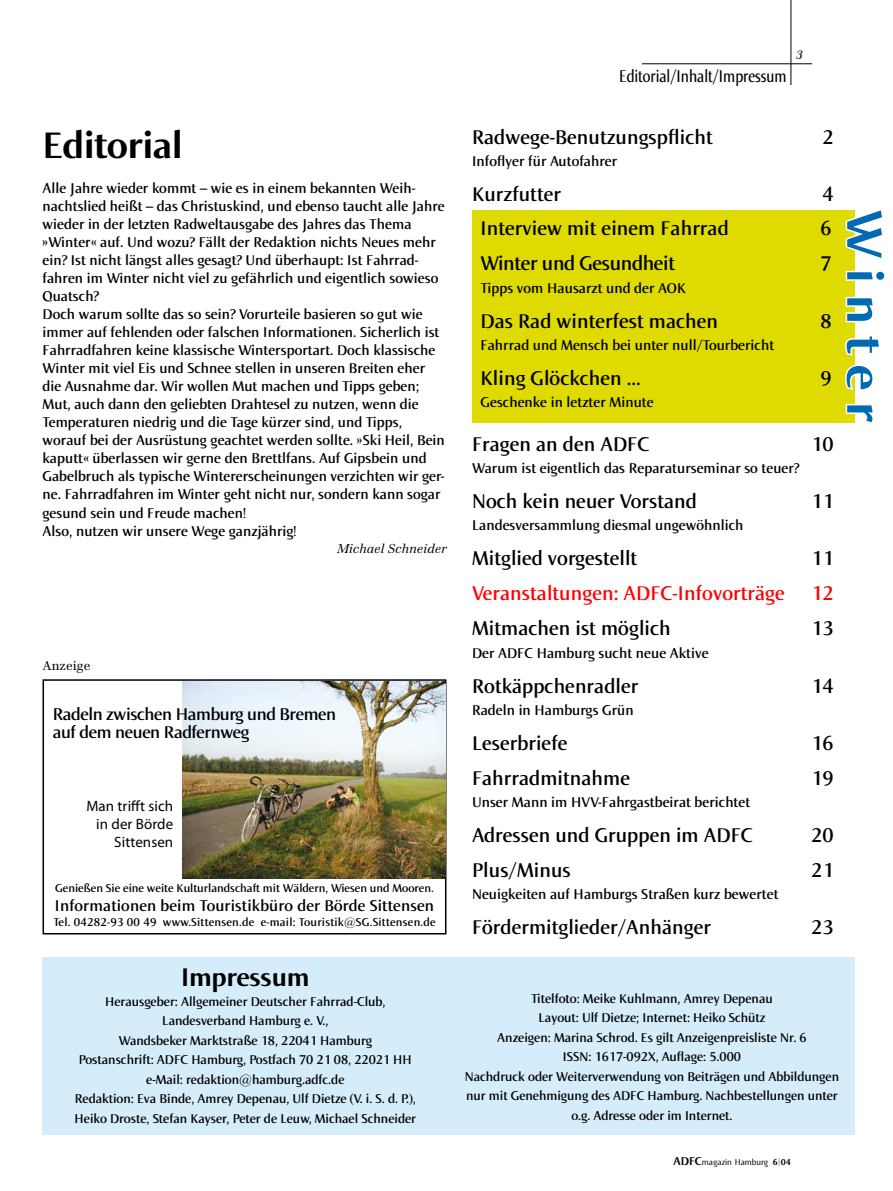
<style>
.page{position:relative;width:893px;height:1191px;background:#fff}
.page>*{position:absolute;margin:0;border:0;box-sizing:border-box;transform-origin:0 0}
.t1{font:700 52.5px "Norma";letter-spacing:.22em;color:#006ab3}
.t2{font:700 39px "Norma";letter-spacing:-.005em;color:#000}
.t3{font:700 27px "Norma";letter-spacing:-.005em;color:#000}
.t4{font:600 21px "Norma";letter-spacing:.005em;color:#000}
.t5{font:600 21px "Norma";letter-spacing:.005em;color:#f00}
.t6{font:600 21px "Norma";letter-spacing:-.015em;color:#000}
.t7{font:600 18px/18px "Norma";letter-spacing:-.02em;color:#000}
.t8{font:condensed 18px "Norma";color:#000}
.t9{font:600 16.5px "Norma";letter-spacing:.01em;color:#000}
.t10{font:600 15px/18px "Norma";letter-spacing:.005em;color:#000}
.t11{font:15px/18px "Myriad Pro";letter-spacing:.005em;color:#000;text-align:right}
.t12{font:600 13.5px/19.5px "Norma";color:#000;text-align:center}
.t13{font:italic 12.75px "Emona";color:#000}
.t14{font:12.75px "Emona";color:#000}
.t15{font:600 12px "Norma";letter-spacing:.02em;color:#000}
.t16{font:600 12px "Norma";color:#000}
.t17{font:9px "Norma";color:#000}
.s1{font-weight:700;font-size:12px}
.s2{font-weight:700}
</style>
<div class="page">
<div style="left:43px;top:679px;width:403px;height:255px;border:2px solid #000"></div>
<img style="left:182px;top:681px;width:263px;height:197px">
<div style="left:472px;top:211px;width:383px;height:212px;background:#dfdb00"></div>
<hr style="left:791px;top:0;width:1px;height:85px;background:#000">
<hr style="left:642px;top:64px;width:170px;height:1px;background:#000">
<svg style="left:843px;top:210px;width:12px;height:41px"></svg>
<svg style="left:845px;top:270px;width:10px;height:11px"></svg>
<svg style="left:845px;top:296px;width:10px;height:27px"></svg>
<svg style="left:845px;top:338px;width:10px;height:18px"></svg>
<svg style="left:845px;top:365px;width:10px;height:25px"></svg>
<svg style="left:845px;top:403px;width:10px;height:11px"></svg>
<div style="left:43px;top:957px;width:812px;height:177px;background:#d5edfa"></div>
<p class="t8" style="left:619px;top:66px;width:169px">Editorial/Inhalt/Impressum</p>
<p class="t13" style="left:795px;top:47px;width:9px">3</p>
<h2 class="t2" style="left:43px;top:124px;width:142px">Editorial</h2>
<p class="t10" style="left:43px;top:180px;width:404px">Alle Jahre wieder kommt – wie es in einem bekannten Weih&shy;nachtslied heißt – das Christuskind, und ebenso taucht alle Jahre wieder in der letzten Radweltausgabe des Jahres das Thema »Winter« auf. Und wozu? Fällt der Redaktion nichts Neues mehr ein? Ist nicht längst alles gesagt? Und überhaupt: Ist Fahrrad&shy;fahren im Winter nicht viel zu gefährlich und eigentlich sowieso Quatsch?<br>Doch warum sollte das so sein? Vorurteile basieren so gut wie immer auf fehlenden oder falschen Informationen. Sicherlich ist Fahrradfahren keine klassische Wintersportart. Doch klassische Winter mit viel Eis und Schnee stellen in unseren Breiten eher die Ausnahme dar. Wir wollen Mut machen und Tipps geben; Mut, auch dann den geliebten Drahtesel zu nutzen, wenn die Temperaturen niedrig und die Tage kürzer sind, und Tipps, worauf bei der Ausrüstung geachtet werden sollte. »Ski Heil, Bein kaputt« überlassen wir gerne den Brettlfans. Auf Gipsbein und Gabelbruch als typische Wintererscheinungen verzichten wir ger&shy;ne. Fahrradfahren im Winter geht nicht nur, sondern kann sogar gesund sein und Freude machen!<br>Also, nutzen wir unsere Wege ganzjährig!</p>
<p class="t13" style="left:337px;top:541px;width:111px">Michael Schneider</p>
<p class="t14" style="left:43px;top:658px;width:49px">Anzeige</p>
<p class="t7" style="left:53px;top:705px;width:285px">Radeln zwischen Hamburg und Bremen auf dem neuen Radfernweg</p>
<p class="t11" style="left:86px;top:796px;width:88px">Man trifft sich in der Börde<br>Sittensen</p>
<p class="t16" style="left:55px;top:881px;width:380px">Genießen Sie eine weite Kulturlandschaft mit Wäldern, Wiesen und Mooren.</p>
<p class="t9" style="left:55px;top:897px;width:381px">Informationen beim Touristikbüro der Börde Sittensen</p>
<p class="t15" style="left:53px;top:915px;width:384px">Tel. 04282-93 00 49 www.Sittensen.de e-mail: Touristik@SG.Sittensen.de</p>
<h3 class="t4" style="left:472px;top:125px;width:242px">Radwege-Benutzungspflicht</h3>
<h3 class="t4" style="left:822px;top:125px;width:13px">2</h3>
<p class="t10" style="left:472px;top:152px;width:147px">Infoflyer für Autofahrer</p>
<h3 class="t4" style="left:472px;top:183px;width:90px">Kurzfutter</h3>
<h3 class="t4" style="left:822px;top:183px;width:13px">4</h3>
<h3 class="t4" style="left:480px;top:217px;width:250px">Interview mit einem Fahrrad</h3>
<h3 class="t4" style="left:820px;top:217px;width:13px">6</h3>
<h3 class="t6" style="left:480px;top:252px;width:196px">Winter und Gesundheit</h3>
<h3 class="t4" style="left:820px;top:252px;width:13px">7</h3>
<p class="t10" style="left:480px;top:279px;width:207px">Tipps vom Hausarzt und der AOK</p>
<h3 class="t4" style="left:480px;top:309px;width:239px">Das Rad winterfest machen</h3>
<h3 class="t4" style="left:820px;top:309px;width:13px">8</h3>
<p class="t10" style="left:480px;top:336px;width:295px">Fahrrad und Mensch bei unter null/Tourbericht</p>
<h3 class="t4" style="left:480px;top:366px;width:162px">Kling Glöckchen ...</h3>
<h3 class="t4" style="left:820px;top:366px;width:13px">9</h3>
<p class="t10" style="left:480px;top:393px;width:175px">Geschenke in letzter Minute</p>
<h3 class="t4" style="left:472px;top:432px;width:179px">Fragen an den ADFC</h3>
<h3 class="t4" style="left:811px;top:432px;width:24px">10</h3>
<p class="t10" style="left:472px;top:459px;width:329px">Warum ist eigentlich das Reparaturseminar so teuer?</p>
<h3 class="t4" style="left:472px;top:489px;width:226px">Noch kein neuer Vorstand</h3>
<h3 class="t4" style="left:811px;top:489px;width:24px">11</h3>
<p class="t10" style="left:472px;top:516px;width:273px">Landesversammlung diesmal ungewöhnlich</p>
<h3 class="t4" style="left:472px;top:547px;width:167px">Mitglied vorgestellt</h3>
<h3 class="t4" style="left:811px;top:547px;width:24px">11</h3>
<h3 class="t5" style="left:472px;top:582px;width:314px">Veranstaltungen: ADFC-Infovorträge</h3>
<h3 class="t5" style="left:811px;top:582px;width:24px">12</h3>
<h3 class="t4" style="left:472px;top:617px;width:200px">Mitmachen ist möglich</h3>
<h3 class="t4" style="left:811px;top:617px;width:24px">13</h3>
<p class="t10" style="left:472px;top:643px;width:238px">Der ADFC Hamburg sucht neue Aktive</p>
<h3 class="t4" style="left:472px;top:674px;width:168px">Rotkäppchenradler</h3>
<h3 class="t4" style="left:811px;top:674px;width:24px">14</h3>
<p class="t10" style="left:472px;top:701px;width:163px">Radeln in Hamburgs Grün</p>
<h3 class="t4" style="left:472px;top:731px;width:97px">Leserbriefe</h3>
<h3 class="t4" style="left:811px;top:731px;width:24px">16</h3>
<h3 class="t4" style="left:472px;top:766px;width:160px">Fahrradmitnahme</h3>
<h3 class="t4" style="left:811px;top:766px;width:24px">19</h3>
<p class="t10" style="left:472px;top:793px;width:280px">Unser Mann im HVV-Fahrgastbeirat berichtet</p>
<h3 class="t4" style="left:472px;top:824px;width:282px">Adressen und Gruppen im ADFC</h3>
<h3 class="t4" style="left:811px;top:824px;width:24px">20</h3>
<h3 class="t4" style="left:472px;top:859px;width:100px">Plus/Minus</h3>
<h3 class="t4" style="left:811px;top:859px;width:24px">21</h3>
<p class="t10" style="left:472px;top:885px;width:308px">Neuigkeiten auf Hamburgs Straßen kurz bewertet</p>
<h3 class="t4" style="left:472px;top:916px;width:240px">Fördermitglieder/Anhänger</h3>
<h3 class="t4" style="left:811px;top:916px;width:24px">23</h3>
<h1 class="t1" style="left:893px;top:210px;width:214px;rotate:90deg">Winter</h1>
<h3 class="t3" style="left:181px;top:962px;width:130px">Impressum</h3>
<p class="t12" style="left:75px;top:991px;width:343px">Herausgeber: Allgemeiner Deutscher Fahrrad-Club, Landesverband Hamburg e. V.,<br>Wandsbeker Marktstraße 18, 22041 Hamburg<br>Postanschrift: ADFC Hamburg, Postfach 70 21 08, 22021 HH e-Mail: redaktion@hamburg.adfc.de<br>Redaktion: Eva Binde, Amrey Depenau, Ulf Dietze (V. i. S. d. P.), Heiko Droste, Stefan Kayser, Peter de Leuw, Michael Schneider</p>
<p class="t12" style="left:465px;top:988px;width:376px">Titelfoto: Meike Kuhlmann, Amrey Depenau<br>Layout: Ulf Dietze; Internet: Heiko Schütz<br>Anzeigen: Marina Schrod. Es gilt Anzeigenpreisliste Nr. 6<br>ISSN: 1617-092X, Auflage: 5.000<br>Nachdruck oder Weiterverwendung von Beiträgen und Abbildungen nur mit Genehmigung des ADFC Hamburg. Nachbestellungen unter o.g. Adresse oder im Internet.</p>
<p class="t17" style="left:674px;top:1157px;width:119px"><span class="s1">ADFC</span>magazin Hamburg <span class="s2">6|04</span></p>
</div>
